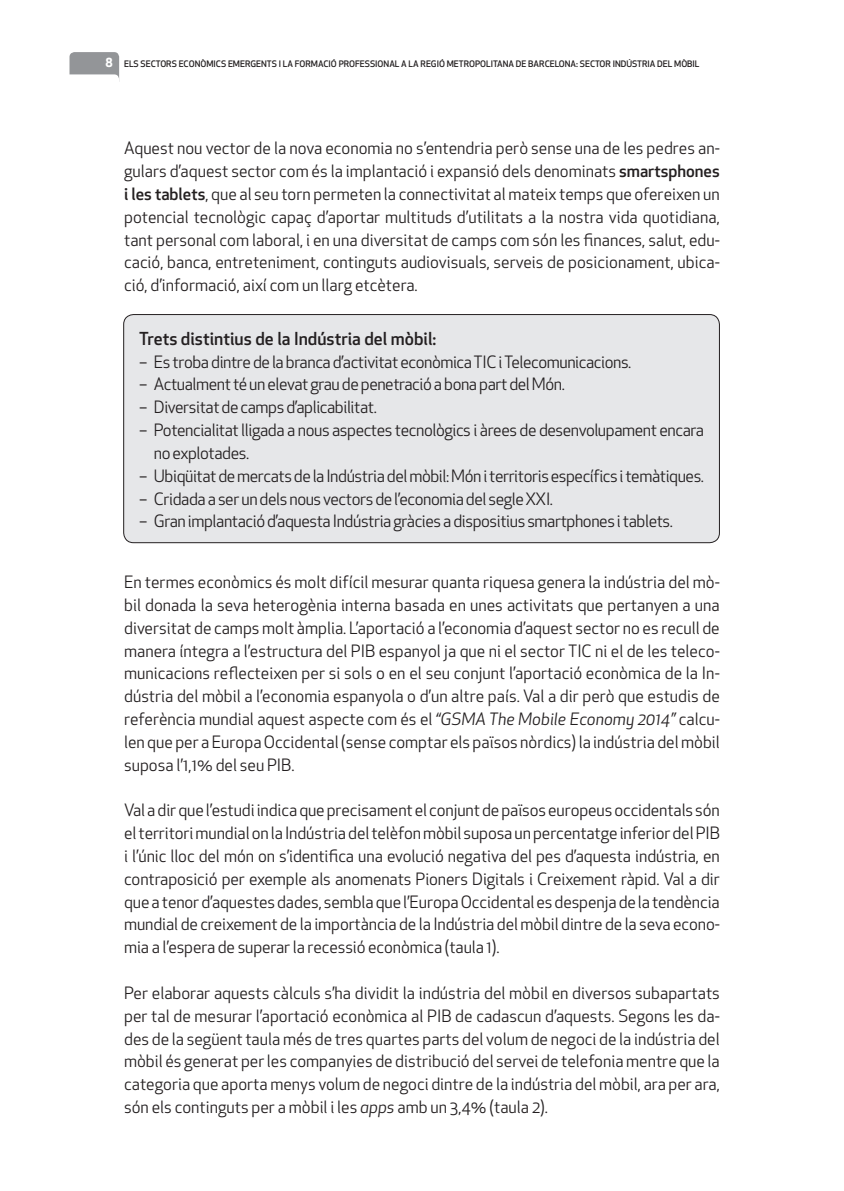
<style>
.page{position:relative;width:844px;height:1191px;background:#fff}
.page>*{position:absolute;margin:0;border:0;box-sizing:border-box;transform-origin:0 0}
.t1{font:500 17.5px "Apex New";color:#231f20}
.t2{font:16.62px/22.8px "Apex New";letter-spacing:-.025em;color:#231f20;text-align:justify}
.t3{font:500 8.75px "Apex New";color:#231f20}
.s1{font-weight:700;font-size:12.25px;color:#fff}
.s2{font-weight:500}
.s3{font-style:italic}
</style>
<div class="page">
<svg style="left:69px;top:52px;width:50px;height:26px"></svg>
<div style="left:124px;top:314px;width:595px;height:229px;background:#e6e7e9;border-radius:10px"></div>
<div style="left:123px;top:314px;width:596px;height:229px;border:1px solid #231f20;border-radius:10px"></div>
<p class="t3" style="left:106px;top:58px;width:595px"><span class="s1">8</span> ELS SECTORS ECONÒMICS EMERGENTS I LA FORMACIÓ PROFESSIONAL A LA REGIÓ METROPOLITANA DE BARCELONA: SECTOR INDÚSTRIA DEL MÒBIL</p>
<p class="t2" style="left:124px;top:137px;width:597px">Aquest nou vector de la nova economia no s’entendria però sense una de les pedres an&shy;gulars d’aquest sector com és la implantació i expansió dels denominats <span class="s2">smartsphones i les tablets</span>, que al seu torn permeten la connectivitat al mateix temps que ofereixen un potencial tecnològic capaç d’aportar multituds d’utilitats a la nostra vida quotidiana, tant personal com laboral, i en una diversitat de camps com són les finances, salut, edu&shy;cació, banca, entreteniment, continguts audiovisuals, serveis de posicionament, ubica&shy;ció, d’informació, així com un llarg etcètera.</p>
<p class="t1" style="left:139px;top:327px;width:299px">Trets distintius de la Indústria del mòbil:</p>
<p class="t2" style="left:139px;top:350px;width:494px">– Es troba dintre de la branca d’activitat econòmica TIC i Telecomunicacions.</p>
<p class="t2" style="left:139px;top:373px;width:427px">– Actualment té un elevat grau de penetració a bona part del Món.</p>
<p class="t2" style="left:139px;top:396px;width:239px">– Diversitat de camps d’aplicabilitat.</p>
<p class="t2" style="left:154px;top:419px;width:551px;text-indent:-15px">– Potencialitat lligada a nous aspectes tecnològics i àrees de desenvolupament encara no explotades.</p>
<p class="t2" style="left:139px;top:464px;width:566px">– Ubiqüitat de mercats de la Indústria del mòbil:Món i territoris específics i temàtiques.</p>
<p class="t2" style="left:139px;top:487px;width:415px">– Cridada a ser un dels nous vectors de l’economia del segle XXI.</p>
<p class="t2" style="left:139px;top:510px;width:535px">– Gran implantació d’aquesta Indústria gràcies a dispositius smartphones i tablets.</p>
<p class="t2" style="left:124px;top:570px;width:597px">En termes econòmics és molt difícil mesurar quanta riquesa genera la indústria del mò&shy;bil donada la seva heterogènia interna basada en unes activitats que pertanyen a una diversitat de camps molt àmplia. L’aportació a l’economia d’aquest sector no es recull de manera íntegra a l’estructura del PIB espanyol ja que ni el sector TIC ni el de les teleco&shy;municacions reflecteixen per si sols o en el seu conjunt l’aportació econòmica de la In&shy;dústria del mòbil a l’economia espanyola o d’un altre país. Val a dir però que estudis de referència mundial aquest aspecte com és el <span class="s3">“GSMA The Mobile Economy 2014”</span> calcu&shy;len que per a Europa Occidental (sense comptar els països nòrdics) la indústria del mòbil suposa l’1,1% del seu PIB.</p>
<p class="t2" style="left:124px;top:799px;width:597px">Val a dir que l’estudi indica que precisament el conjunt de països europeus occidentals són el territori mundial on la Indústria del telèfon mòbil suposa un percentatge inferior del PIB i l’únic lloc del món on s’identifica una evolució negativa del pes d’aquesta indústria, en contraposició per exemple als anomenats Pioners Digitals i Creixement ràpid. Val a dir que a tenor d’aquestes dades, sembla que l’Europa Occidental es despenja de la tendència mundial de creixement de la importància de la Indústria del mòbil dintre de la seva econo&shy;mia a l’espera de superar la recessió econòmica (taula 1).</p>
<p class="t2" style="left:124px;top:981px;width:597px">Per elaborar aquests càlculs s’ha dividit la indústria del mòbil en diversos subapartats per tal de mesurar l’aportació econòmica al PIB de cadascun d’aquests. Segons les da&shy;des de la següent taula més de tres quartes parts del volum de negoci de la indústria del mòbil és generat per les companyies de distribució del servei de telefonia mentre que la categoria que aporta menys volum de negoci dintre de la indústria del mòbil, ara per ara, són els continguts per a mòbil i les <span class="s3">apps</span> amb un 3,4% (taula 2).</p>
</div>
